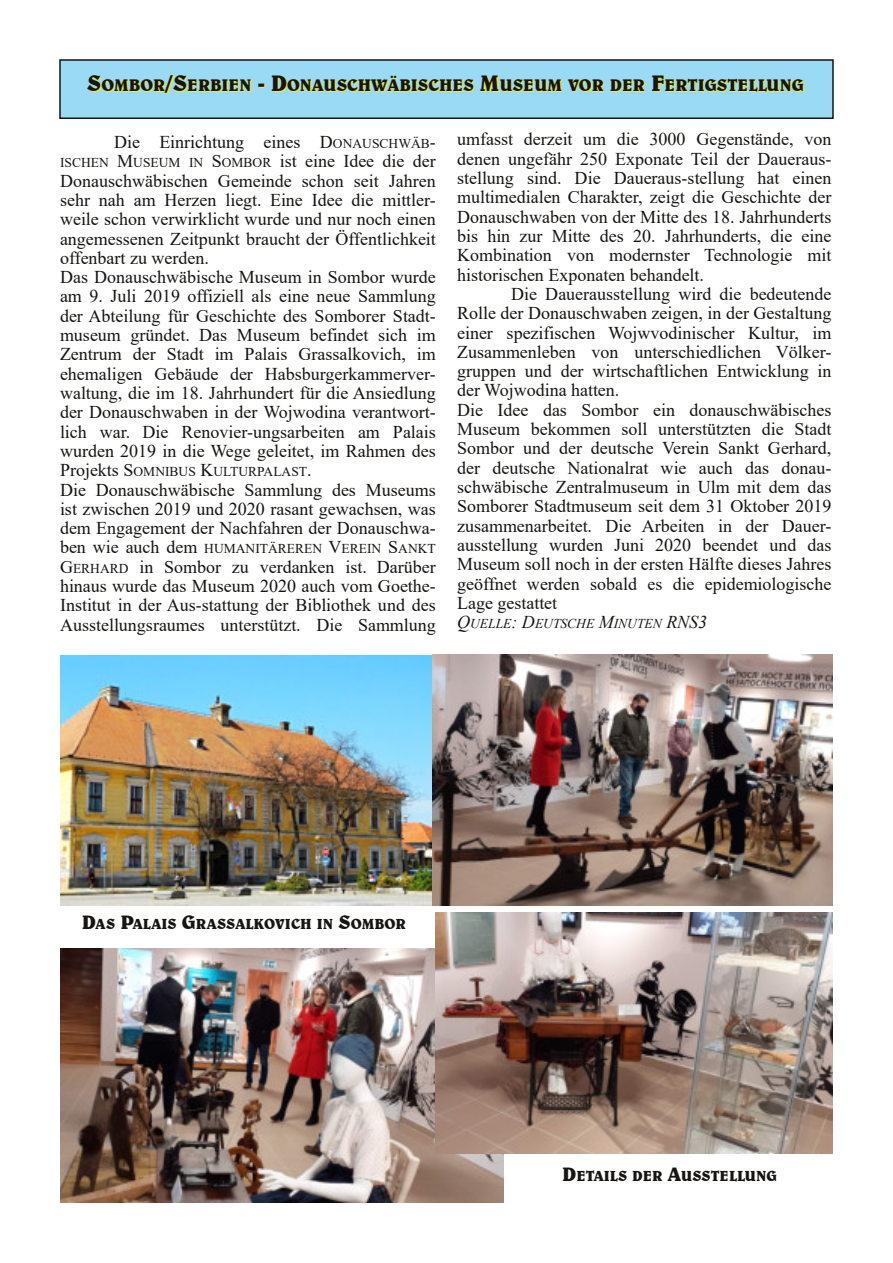
<style>
.page{position:relative;width:893px;height:1263px;background:#fff}
.page>*{position:absolute;margin:0;border:0;box-sizing:border-box;transform-origin:0 0}
.t1{font:18px/19.4px "Times New Roman";color:#171513;text-align:justify}
.t2{font:700 16.8px "Belwe BT";color:#ffec00}
.t3{font:700 14.7px "Belwe BT";color:#171513}
.t4{font:13.5px "Times New Roman";color:#171513}
.t5{font:italic 13.5px "Times New Roman";color:#171513}
.s1{font-size:22.5px}
.s2{font-size:13.5px}
.s3{font-size:18px}
.s4{font-size:19.5px}
</style>
<div class="page">
<div style="left:60px;top:60px;width:773px;height:58px;background:#9bdaf4"></div>
<div style="left:59px;top:59px;width:775px;height:60px;border:2px solid #171513"></div>
<img style="left:60px;top:656px;width:372px;height:250px">
<img style="left:432px;top:654px;width:401px;height:252px">
<img style="left:60px;top:948px;width:444px;height:255px">
<img style="left:436px;top:912px;width:397px;height:241px">
<p class="t2" style="left:88px;top:76px;width:718px"><span class="s1">S</span>OMBOR<span class="s1">/S</span>ERBIEN <span class="s1">- D</span>ONAUSCHWÄBISCHES <span class="s1">M</span>USEUM VOR DER <span class="s1">F</span>ERTIGSTELLUNG</p>
<p class="t1" style="left:60px;top:132px;width:377px;text-align:left;text-indent:54px">Die Einrichtung eines D<span class="s2">ONAUSCHWÄB</span>-<span class="s2">ISCHEN</span> M<span class="s2">USEUM IN</span> S<span class="s2">OMBOR</span> ist eine Idee die der Donauschwäbischen Gemeinde schon seit Jahren sehr nah am Herzen liegt. Eine Idee die mittler&shy;weile schon verwirklicht wurde und nur noch einen angemessenen Zeitpunkt braucht der Öffentlichkeit offenbart zu werden.<br>Das Donauschwäbische Museum in Sombor wurde am 9. Juli 2019 offiziell als eine neue Sammlung der Abteilung für Geschichte des Somborer Stadt&shy;museum gründet. Das Museum befindet sich im Zentrum der Stadt im Palais Grassalkovich, im ehemaligen Gebäude der Habsburgerkammerver&shy;waltung, die im 18. Jahrhundert für die Ansiedlung der Donauschwaben in der Wojwodina verantwort&shy;lich war. Die Renovier-ungsarbeiten am Palais wurden 2019 in die Wege geleitet, im Rahmen des</p>
<p class="t4" style="left:60px;top:462px;width:253px"><span class="s3">Projekts S</span>OMNIBUS <span class="s3">K</span>ULTURPALAST<span class="s3">.</span></p>
<p class="t1" style="left:60px;top:479px;width:377px">Die Donauschwäbische Sammlung des Museums ist zwischen 2019 und 2020 rasant gewachsen, was dem Engagement der Nachfahren der Donauschwa-</p>
<p class="t4" style="left:60px;top:539px;width:377px"><span class="s3">ben wie auch dem</span> HUMANITÄREREN <span class="s3">V</span>EREIN <span class="s3">S</span>ANKT</p>
<p class="t1" style="left:60px;top:556px;width:377px">G<span class="s2">ERHARD</span> in Sombor zu verdanken ist. Darüber hinaus wurde das Museum 2020 auch vom Goethe-Institut in der Aus-stattung der Bibliothek und des Ausstellungsraumes unterstützt. Die Sammlung</p>
<p class="t1" style="left:457px;top:129px;width:376px">umfasst derzeit um die 3000 Gegenstände, von denen ungefähr 250 Exponate Teil der Daueraus&shy;stellung sind. Die Daueraus-stellung hat einen multimedialen Charakter, zeigt die Geschichte der Donauschwaben von der Mitte des 18. Jahrhunderts bis hin zur Mitte des 20. Jahrhunderts, die eine Kombination von modernster Technologie mit historischen Exponaten behandelt.</p>
<p class="t1" style="left:457px;top:284px;width:376px;text-align:left;text-indent:54px">Die Dauerausstellung wird die bedeutende Rolle der Donauschwaben zeigen, in der Gestaltung einer spezifischen Wojwvodinischer Kultur, im Zusammenleben von unterschiedlichen Völker&shy;gruppen und der wirtschaftlichen Entwicklung in der Wojwodina hatten.<br>Die Idee das Sombor ein donauschwäbisches Museum bekommen soll unterstützten die Stadt Sombor und der deutsche Verein Sankt Gerhard, der deutsche Nationalrat wie auch das donau&shy;schwäbische Zentralmuseum in Ulm mit dem das Somborer Stadtmuseum seit dem 31 Oktober 2019 zusammenarbeitet. Die Arbeiten in der Dauer&shy;ausstellung wurden Juni 2020 beendet und das Museum soll noch in der ersten Hälfte dieses Jahres geöffnet werden sobald es die epidemiologische Lage gestattet</p>
<p class="t5" style="left:457px;top:614px;width:252px"><span class="s3">Q</span>UELLE<span class="s3">: D</span>EUTSCHE <span class="s3">M</span>INUTEN <span class="s3">RNS3</span></p>
<p class="t3" style="left:82px;top:915px;width:326px"><span class="s4">D</span>AS <span class="s4">P</span>ALAIS <span class="s4">G</span>RASSALKOVICH IN <span class="s4">S</span>OMBOR</p>
<p class="t3" style="left:562px;top:1167px;width:216px"><span class="s4">D</span>ETAILS DER <span class="s4">A</span>USSTELLUNG</p>
</div>
